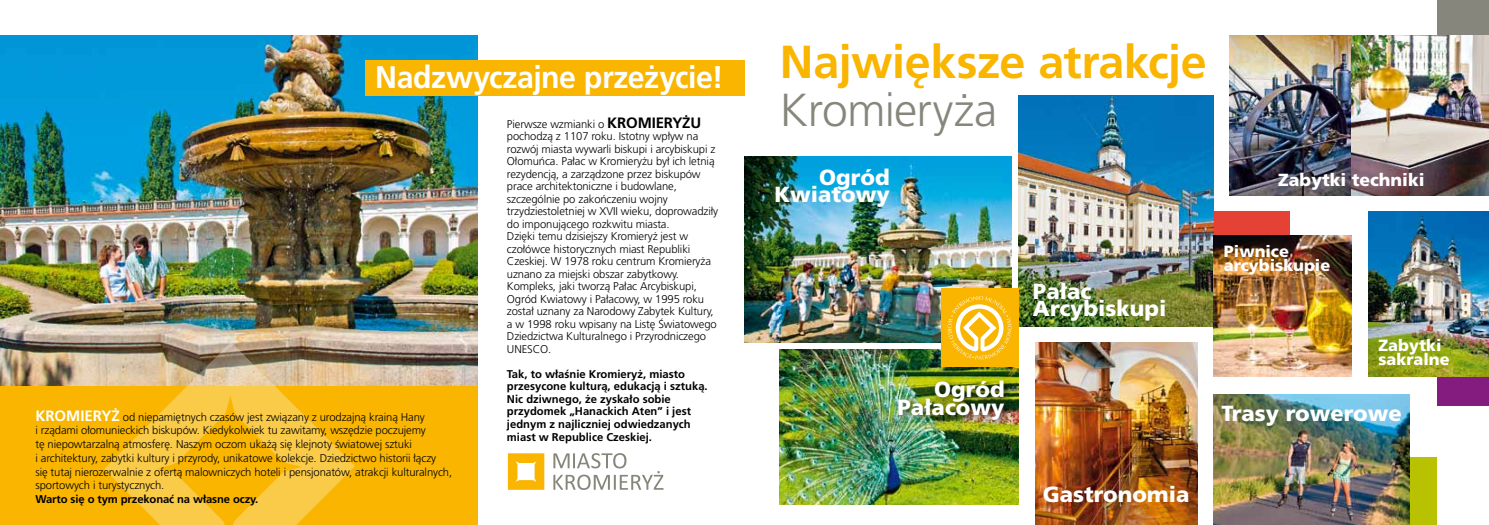
<style>
.page{position:relative;width:1489px;height:525px;background:#fff}
.page>*{position:absolute;margin:0;border:0;box-sizing:border-box;transform-origin:0 0}
.t1{font:700 46.25px "Frutiger CE";letter-spacing:-.01em;color:#f9b500}
.t2{font:300 46.25px "Frutiger CE";letter-spacing:-.015em;color:#87867c}
.t3{font:700 31.25px "Frutiger CE";letter-spacing:-.015em;color:#fff}
.t4{font:900 21.88px/17.2px "Frutiger CE";color:#fff;text-align:right}
.t5{font:900 17.5px "Frutiger CE";color:#fff}
.t6{font:900 16.25px/13.8px "Frutiger CE";color:#fff}
.t7{font:300 11.25px/12.5px "Frutiger CE";letter-spacing:-.01em;color:#000}
.t8{font:700 11.25px/12.5px "Frutiger CE";color:#000}
.s1{font-weight:700;font-size:15px}
.s2{font-weight:700;font-size:15px;color:#fff}
</style>
<div class="page">
<div style="left:1359px;top:457px;width:77px;height:67px;background:#b8c200"></div>
<div style="left:1436px;top:327px;width:52px;height:78px;background:#841c80"></div>
<div style="left:1212px;top:211px;width:78px;height:78px;background:#e64135"></div>
<div style="left:1436px;top:0;width:52px;height:64px;background:#87867c"></div>
<div style="left:0;top:35px;width:477px;height:489px;background:#f9b500"></div>
<img style="left:0;top:35px;width:477px;height:350px">
<div style="left:364px;top:60px;width:380px;height:36px;background:#f9b500"></div>
<svg style="left:104px;top:342px;width:251px;height:182px"></svg>
<img style="left:1018px;top:96px;width:195px;height:230px">
<img style="left:780px;top:349px;width:238px;height:155px">
<img style="left:1035px;top:342px;width:161px;height:182px">
<img style="left:1213px;top:235px;width:137px;height:141px">
<img style="left:1368px;top:211px;width:120px;height:165px">
<img style="left:1213px;top:394px;width:195px;height:130px">
<img style="left:744px;top:156px;width:267px;height:186px">
<img style="left:1229px;top:35px;width:121px;height:160px">
<img style="left:1350px;top:35px;width:138px;height:160px">
<div style="left:893px;top:376px;width:120px;height:53px;background:#000;opacity:.75"></div>
<div style="left:940px;top:288px;width:78px;height:78px;background:#f9b500"></div>
<svg style="left:947px;top:296px;width:64px;height:63px"></svg>
<svg style="left:508px;top:453px;width:36px;height:36px"></svg>
<svg style="left:553px;top:453px;width:110px;height:36px"></svg>
<h2 class="t3" style="left:375px;top:59px;width:350px">Nadzwyczajne przeżycie!</h2>
<p class="t7" style="left:507px;top:117px;width:213px">Pierwsze wzmianki o <span class="s1">Krom ieryżu </span>pochodzą z 1107 roku. Istotny wpływ na rozwój miasta wywarli biskupi i arcybiskupi z Ołomuńca. Pałac w Kromieryżu był ich letnią rezydencją, a zarządzone przez biskupów prace architektoniczne i budowlane, szczególnie po zakończeniu wojny trzydziestoletniej w XVII wieku, doprowadziły do imponującego rozkwitu miasta.<br>Dzięki temu dzisiejszy Kromieryż jest w czołówce historycznych miast Republiki Czeskiej. W 1978 roku centrum Kromieryża uznano za miejski obszar zabytkowy.<br>Kompleks, jaki tworzą Pałac Arcybiskupi, Ogród Kwiatowy i Pałacowy, w 1995 roku został uznany za Narodowy Zabytek Kultury, a w 1998 roku wpisany na Listę Światowego Dziedzictwa Kulturalnego i Przyrodniczego UNESCO.</p>
<p class="t8" style="left:507px;top:367px;width:202px">Tak, to właśnie Kromieryż, miasto przesycone kulturą, edukacją i sztuką.<br>Nic dziwnego, że zyskało sobie przydomek „Hanackich Aten” i jest jednym z najliczniej odwiedzanych miast w Republice Czeskiej.</p>
<p class="t7" style="left:35px;top:409px;width:418px;line-height:13.8px"><span class="s2">Krom ieryż</span> od niepamiętnych czasów jest związany z urodzajną krainą Hany<br>i rządami ołomunieckich biskupów. Kiedykolwiek tu zawitamy, wszędzie poczujemy<br>tę niepowtarzalną atmosferę. Naszym oczom ukażą się klejnoty światowej sztuki<br>i architektury, zabytki kultury i przyrody, unikatowe kolekcje. Dziedzictwo historii łączy<br>się tutaj nierozerwalnie z ofertą malowniczych hoteli i pensjonatów, atrakcji kulturalnych, sportowych i turystycznych.</p>
<p class="t8" style="left:35px;top:492px;width:224px">Warto się o tym przekonać na własne oczy.</p>
<h1 class="t1" style="left:780px;top:36px;width:428px">Największe atrakcje</h1>
<h1 class="t2" style="left:780px;top:83px;width:219px">Kromieryża</h1>
<h3 class="t4" style="left:774px;top:168px;width:117px">Ogród<br>Kwiatowy</h3>
<h3 class="t4" style="left:897px;top:381px;width:108px">Ogród<br>Pałacowy</h3>
<h3 class="t4" style="left:1032px;top:282px;width:135px;text-align:left">Pałac<br>Arcybiskupi</h3>
<h3 class="t5" style="left:1278px;top:169px;width:148px">Zabytki techniki</h3>
<h3 class="t6" style="left:1223px;top:245px;width:108px">Piwnice arcybiskupie</h3>
<h3 class="t6" style="left:1378px;top:338px;width:73px">Zabytki sakralne</h3>
<h3 class="t4" style="left:1221px;top:405px;width:182px">Trasy rowerowe</h3>
<h3 class="t4" style="left:1042px;top:485px;width:148px">Gastronomia</h3>
</div>
